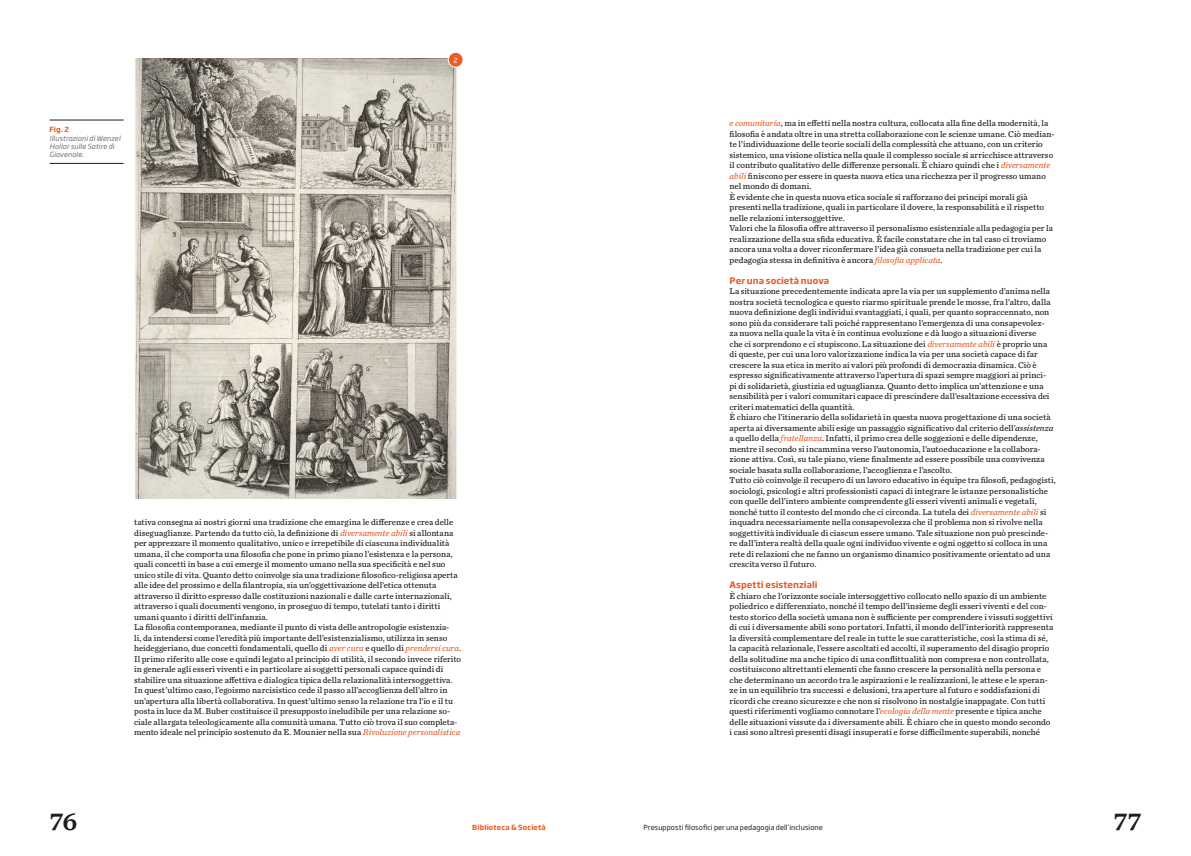
<style>
.page{position:relative;width:1191px;height:856px;background:#fff}
.page>*{position:absolute;margin:0;border:0;box-sizing:border-box;transform-origin:0 0}
.t1{font:26.25px "Chronicle Text G4 Semi";color:#1d1d1b}
.t2{font:8.75px/10.5px "Chronicle Text G4";letter-spacing:.01em;color:#1d1d1b}
.t3{font:700 8.75px "Soho Gothic Pro";letter-spacing:.005em;color:#eb5b25}
.t4{font:7px "Soho Gothic Pro";letter-spacing:.015em;color:#1d1d1b}
.t5{font:italic 7px/8.4px "Soho Gothic Pro";letter-spacing:.01em;color:#706f6f}
.t6{font:700 7px "Soho Gothic Pro";letter-spacing:.015em;color:#eb5b25}
.t7{font:7px "Soho Gothic Pro";color:#fff}
.s1{font-style:italic;color:#eb5b25}
.s2{font-style:italic}
</style>
<div class="page">
<img style="left:135px;top:59px;width:322px;height:440px">
<div style="left:448px;top:52px;width:15px;height:15px;background:#eb5b25;border-radius:50%"></div>
<div style="left:448px;top:52px;width:15px;height:16px;border:1px solid #fff;border-radius:50%"></div>
<hr style="left:50px;top:120px;width:74px;height:1px;background:#1d1d1b">
<hr style="left:50px;top:163px;width:74px;height:1px;background:#1d1d1b">
<p class="t6" style="left:50px;top:124px;width:21px">Fig. 2</p>
<p class="t5" style="left:50px;top:133px;width:72px">Illustrazioni di Wenzel<br>Hollar sulle Satire di<br>Giovenale.</p>
<p class="t7" style="left:453px;top:55px;width:6px">2</p>
<p class="t2" style="left:134px;top:516px;width:329px">tativa consegna ai nostri giorni una tradizione che emargina le differenze e crea delle diseguaglianze. Partendo da tutto ciò, la definizione di <span class="s1">diversamente abili</span> si allontana per apprezzare il momento qualitativo, unico e irrepetibile di ciascuna individualità umana, il che comporta una filosofia che pone in primo piano l’esistenza e la persona, quali concetti in base a cui emerge il momento umano nella sua specificità e nel suo unico stile di vita. Quanto detto coinvolge sia una tradizione filosofico-religiosa aperta alle idee del prossimo e della filantropia, sia un’oggettivazione dell’etica ottenuta attraverso il diritto espresso dalle costituzioni nazionali e dalle carte internazionali, attraverso i quali documenti vengono, in proseguo di tempo, tutelati tanto i diritti umani quanto i diritti dell’infanzia.<br>La filosofia contemporanea, mediante il punto di vista delle antropologie esistenzia-<br>li, da intendersi come l’eredità più importante dell’esistenzialismo, utilizza in senso heideggeriano, due concetti fondamentali, quello di <span class="s1">aver cura</span> e quello di <span class="s1">prendersi cura</span>.<br>Il primo riferito alle cose e quindi legato al principio di utilità, il secondo invece riferito in generale agli esseri viventi e in particolare ai soggetti personali capace quindi di stabilire una situazione affettiva e dialogica tipica della relazionalità intersoggettiva.<br>In quest’ultimo caso, l’egoismo narcisistico cede il passo all’accoglienza dell’altro in un’apertura alla libertà collaborativa. In quest’ultimo senso la relazione tra l’io e il tu posta in luce da M. Buber costituisce il presupposto ineludibile per una relazione so&shy;ciale allargata teleologicamente alla comunità umana. Tutto ciò trova il suo completa&shy;mento ideale nel principio sostenuto da E. Mounier nella sua <span class="s1">Rivoluzione personalistica</span></p>
<p class="t2" style="left:729px;top:117px;width:327px"><span class="s1">e comunitaria</span>, ma in effetti nella nostra cultura, collocata alla fine della modernità, la filosofia è andata oltre in una stretta collaborazione con le scienze umane. Ciò median&shy;te l’individuazione delle teorie sociali della complessità che attuano, con un criterio sistemico, una visione olistica nella quale il complesso sociale si arricchisce attraverso il contributo qualitativo delle differenze personali. È chiaro quindi che i <span class="s1">diversamente abili</span> finiscono per essere in questa nuova etica una ricchezza per il progresso umano nel mondo di domani.<br>È evidente che in questa nuova etica sociale si rafforzano dei principi morali già presenti nella tradizione, quali in particolare il dovere, la responsabilità e il rispetto nelle relazioni intersoggettive.<br>Valori che la filosofia offre attraverso il personalismo esistenziale alla pedagogia per la realizzazione della sua sfida educativa. È facile constatare che in tal caso ci troviamo ancora una volta a dover riconfermare l’idea già consueta nella tradizione per cui la pedagogia stessa in definitiva è ancora <span class="s1">filosofia applicata</span>.</p>
<p class="t3" style="left:729px;top:273px;width:101px">Per una società nuova</p>
<p class="t2" style="left:729px;top:285px;width:328px">La situazione precedentemente indicata apre la via per un supplemento d’anima nella nostra società tecnologica e questo riarmo spirituale prende le mosse, fra l’altro, dalla nuova definizione degli individui svantaggiati, i quali, per quanto sopraccennato, non sono più da considerare tali poiché rappresentano l’emergenza di una consapevolez-<br>za nuova nella quale la vita è in continua evoluzione e dà luogo a situazioni diverse<br>che ci sorprendono e ci stupiscono. La situazione dei <span class="s1">diversamente abili</span> è proprio una di queste, per cui una loro valorizzazione indica la via per una società capace di far crescere la sua etica in merito ai valori più profondi di democrazia dinamica. Ciò è espresso significativamente attraverso l’apertura di spazi sempre maggiori ai princi-<br>pi di solidarietà, giustizia ed uguaglianza. Quanto detto implica un’attenzione e una sensibilità per i valori comunitari capace di prescindere dall’esaltazione eccessiva dei criteri matematici della quantità.<br>È chiaro che l’itinerario della solidarietà in questa nuova progettazione di una società aperta ai diversamente abili esige un passaggio significativo dal criterio dell’<span class="s2">assistenza </span>a quello della <span class="s1">fratellanza</span>. Infatti, il primo crea delle soggezioni e delle dipendenze, mentre il secondo si incammina verso l’autonomia, l’autoeducazione e la collabora&shy;zione attiva. Così, su tale piano, viene finalmente ad essere possibile una convivenza sociale basata sulla collaborazione, l’accoglienza e l’ascolto.<br>Tutto ciò coinvolge il recupero di un lavoro educativo in équipe tra filosofi, pedagogisti, sociologi, psicologi e altri professionisti capaci di integrare le istanze personalistiche con quelle dell’intero ambiente comprendente gli esseri viventi animali e vegetali, nonché tutto il contesto del mondo che ci circonda. La tutela dei <span class="s1">diversamente abili</span> si inquadra necessariamente nella consapevolezza che il problema non si rivolve nella soggettività individuale di ciascun essere umano. Tale situazione non può prescinde&shy;re dall’intera realtà della quale ogni individuo vivente e ogni oggetto si colloca in una rete di relazioni che ne fanno un organismo dinamico positivamente orientato ad una crescita verso il futuro.</p>
<p class="t3" style="left:729px;top:578px;width:90px">Aspetti esistenziali</p>
<p class="t2" style="left:729px;top:590px;width:325px">È chiaro che l’orizzonte sociale intersoggettivo collocato nello spazio di un ambiente poliedrico e differenziato, nonché il tempo dell’insieme degli esseri viventi e del con&shy;testo storico della società umana non è sufficiente per comprendere i vissuti soggettivi di cui i diversamente abili sono portatori. Infatti, il mondo dell’interiorità rappresenta la diversità complementare del reale in tutte le sue caratteristiche, così la stima di sé, la capacità relazionale, l’essere ascoltati ed accolti, il superamento del disagio proprio della solitudine ma anche tipico di una conflittualità non compresa e non controllata, costituiscono altrettanti elementi che fanno crescere la personalità nella persona e che determinano un accordo tra le aspirazioni e le realizzazioni, le attese e le speran&shy;ze in un equilibrio tra successi e delusioni, tra aperture al futuro e soddisfazioni di ricordi che creano sicurezze e che non si risolvono in nostalgie inappagate. Con tutti questi riferimenti vogliamo connotare l’<span class="s1">ecologia della mente</span> presente e tipica anche delle situazioni vissute da i diversamente abili. È chiaro che in questo mondo secondo i casi sono altresì presenti disagi insuperati e forse difficilmente superabili, nonché</p>
<h1 class="t1" style="left:50px;top:800px;width:29px">76</h1>
<p class="t6" style="left:472px;top:821px;width:75px">Biblioteca &amp; Società</p>
<h1 class="t1" style="left:1113px;top:800px;width:29px">77</h1>
<p class="t4" style="left:643px;top:821px;width:181px">Presupposti filosofici per una pedagogia dell’inclusione</p>
</div>
